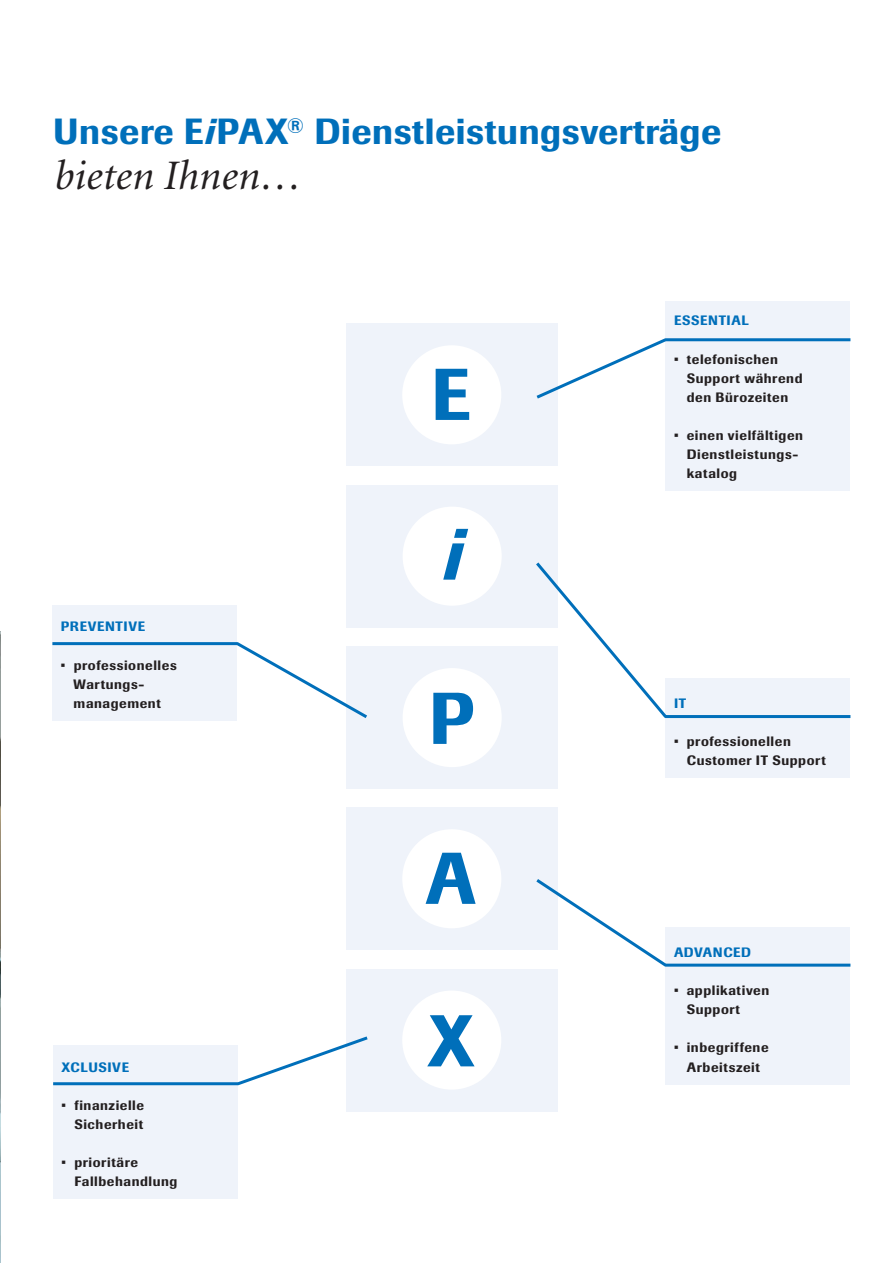
<style>
.page{position:relative;width:893px;height:1263px;background:#fff}
.page>*{position:absolute;margin:0;border:0;box-sizing:border-box;transform-origin:0 0}
.t1{font:500 72.45px "Imago";color:#006fba}
.t2{font:italic 500 72.45px "Imago";color:#006fba}
.t3{font:italic 42px "Minion";letter-spacing:.005em;color:#231f20}
.t4{font:500 36px "Imago";letter-spacing:.015em;color:#006fba}
.t5{font:500 13.5px/19.2px "Imago";letter-spacing:.045em;color:#231f20}
.t6{font:500 13.5px "Imago";letter-spacing:.05em;color:#006fba}
.s1{font-style:italic}
.s2{font-family:"Imago Pro"}
</style>
<div class="page">
<div style="left:346px;top:969px;width:212px;height:142px;background:#eff3fa"></div>
<div style="left:346px;top:808px;width:212px;height:142px;background:#eff3fa"></div>
<div style="left:346px;top:646px;width:212px;height:142px;background:#eff3fa"></div>
<div style="left:346px;top:485px;width:212px;height:142px;background:#eff3fa"></div>
<div style="left:346px;top:324px;width:212px;height:142px;background:#eff3fa"></div>
<div style="left:405px;top:348px;width:94px;height:94px;background:#fff;border-radius:50%"></div>
<div style="left:402px;top:345px;width:99px;height:99px;border:5px solid #fff;border-radius:50%"></div>
<div style="left:405px;top:670px;width:94px;height:95px;background:#fff;border-radius:50%"></div>
<div style="left:403px;top:668px;width:99px;height:99px;border:5px solid #fff;border-radius:50%"></div>
<div style="left:405px;top:832px;width:94px;height:94px;background:#fff;border-radius:50%"></div>
<div style="left:402px;top:829px;width:99px;height:99px;border:5px solid #fff;border-radius:50%"></div>
<div style="left:405px;top:993px;width:94px;height:94px;background:#fff;border-radius:50%"></div>
<div style="left:402px;top:990px;width:99px;height:99px;border:5px solid #fff;border-radius:50%"></div>
<div style="left:405px;top:509px;width:94px;height:94px;background:#fff;border-radius:50%"></div>
<div style="left:403px;top:507px;width:99px;height:99px;border:5px solid #fff;border-radius:50%"></div>
<div style="left:52px;top:605px;width:185px;height:39px;background:#eff3fa"></div>
<div style="left:665px;top:301px;width:185px;height:39px;background:#eff3fa"></div>
<div style="left:53px;top:1141px;width:185px;height:58px;background:#eff3fa"></div>
<div style="left:53px;top:1084px;width:185px;height:57px;background:#eff3fa"></div>
<div style="left:665px;top:716px;width:185px;height:62px;background:#eff3fa"></div>
<svg style="left:533px;top:562px;width:318px;height:157px"></svg>
<div style="left:665px;top:340px;width:185px;height:76px;background:#eff3fa"></div>
<div style="left:665px;top:416px;width:185px;height:75px;background:#eff3fa"></div>
<div style="left:665px;top:965px;width:185px;height:58px;background:#eff3fa"></div>
<div style="left:665px;top:1023px;width:185px;height:61px;background:#eff3fa"></div>
<svg style="left:536px;top:338px;width:315px;height:61px"></svg>
<svg style="left:52px;top:642px;width:315px;height:79px"></svg>
<svg style="left:53px;top:1036px;width:315px;height:50px"></svg>
<svg style="left:536px;top:879px;width:315px;height:88px"></svg>
<img style="left:0;top:631px;width:1px;height:632px">
<h3 class="t4" style="left:53px;top:110px;width:670px">Unsere E<span class="s1">i</span>PAX<sup>®</sup> Dienstleistungsverträge</h3>
<h2 class="t3" style="left:53px;top:155px;width:249px">bieten Ihnen…</h2>
<p class="t6" style="left:61px;top:619px;width:86px">PREVENTIVE</p>
<p class="t5" style="left:74px;top:655px;width:105px;text-indent:-13px"><span class="s2">•</span> professionelles<br>Wartungs&shy;management</p>
<p class="t6" style="left:62px;top:1059px;width:69px">XCLUSIVE</p>
<p class="t5" style="left:62px;top:1095px;width:84px;text-align:right"><span class="s2">•</span> finanzielle<br>Sicherheit</p>
<p class="t5" style="left:74px;top:1153px;width:105px;text-indent:-13px"><span class="s2">•</span> prioritäre<br>Fallbehandlung</p>
<h1 class="t1" style="left:431px;top:351px;width:41px">E</h1>
<h1 class="t2" style="left:442px;top:511px;width:21px">i</h1>
<h1 class="t1" style="left:429px;top:675px;width:47px">P</h1>
<h1 class="t1" style="left:426px;top:835px;width:51px">A</h1>
<h1 class="t1" style="left:427px;top:997px;width:48px">X</h1>
<p class="t6" style="left:674px;top:312px;width:76px">ESSENTIAL</p>
<p class="t5" style="left:687px;top:349px;width:117px;text-indent:-13px"><span class="s2">•</span> telefonischen<br>Support während den Bürozeiten</p>
<p class="t5" style="left:687px;top:426px;width:118px;text-indent:-13px"><span class="s2">•</span> einen vielfältigen<br>Dienstleistungs&shy;katalog</p>
<p class="t6" style="left:674px;top:695px;width:14px">IT</p>
<p class="t5" style="left:687px;top:732px;width:141px;text-indent:-13px"><span class="s2">•</span> professionellen<br>Customer IT Support</p>
<p class="t6" style="left:674px;top:944px;width:78px">ADVANCED</p>
<p class="t5" style="left:687px;top:981px;width:84px;text-indent:-13px"><span class="s2">•</span> applikativen<br>Support</p>
<p class="t5" style="left:674px;top:1038px;width:96px;text-align:center"><span class="s2">•</span> inbegriffene<br>Arbeitszeit</p>
</div>
